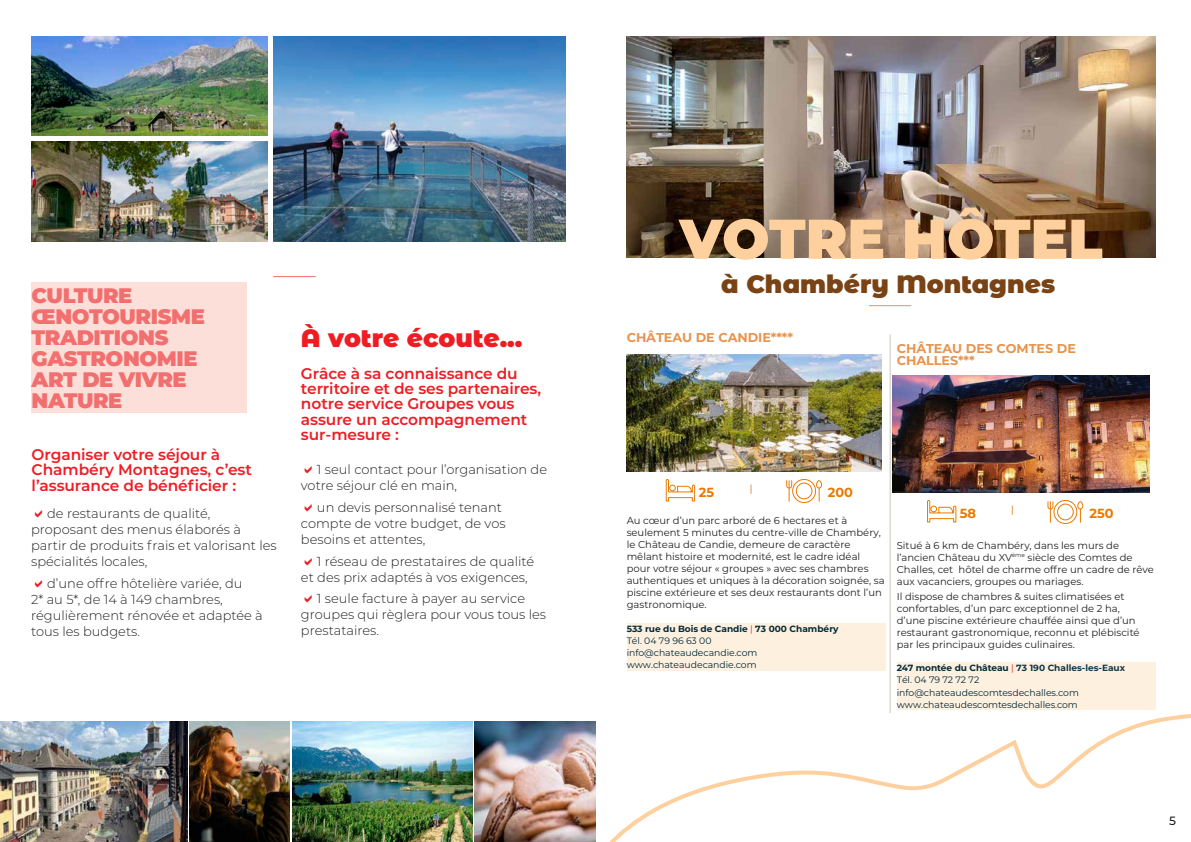
<style>
.page{position:relative;width:1191px;height:842px;background:#fff}
.page>*{position:absolute;margin:0;border:0;box-sizing:border-box;transform-origin:0 0}
.t1{font:900 56px "Montserrat";color:#fdd09e}
.t2{font:900 25px "Montserrat Alternates";color:#7a4315}
.t3{font:900 25px "Montserrat Alternates";color:#ee1d23}
.t4{font:900 21px/21px "Montserrat";letter-spacing:-.02em;color:#f26f6f}
.t5{font:600 15.4px/15.4px "Montserrat";letter-spacing:-.005em;color:#ee1d23}
.t6{font:700 13.2px "Montserrat";color:#e87a00}
.t7{font:300 13px/16px "Montserrat";color:#231f20}
.t8{font:700 12.8px/11.5px "Montserrat";letter-spacing:-.005em;color:#e6944e}
.t9{font:500 12px "Montserrat";color:#231f20}
.t10{font:10px/12px "Montserrat";color:#231f20}
.t11{font:9.3px/12.2px "Montserrat";letter-spacing:-.005em;color:#002a3b}
.t12{font:700 9px "Montserrat";color:#103747}
.t13{font:700 9px "Montserrat";letter-spacing:-.005em;color:#002a3b}
.s1{font-weight:400;color:#ee1d23}
.s2{color:#002a3b}
</style>
<div class="page">
<img style="left:31px;top:36px;width:237px;height:99px">
<img style="left:31px;top:142px;width:237px;height:99px">
<div style="left:32px;top:283px;width:215px;height:25px;background:#fddfd9"></div>
<div style="left:32px;top:304px;width:215px;height:25px;background:#fddfd9"></div>
<div style="left:32px;top:325px;width:215px;height:25px;background:#fddfd9"></div>
<div style="left:32px;top:346px;width:215px;height:25px;background:#fddfd9"></div>
<div style="left:32px;top:367px;width:215px;height:25px;background:#fddfd9"></div>
<div style="left:32px;top:388px;width:215px;height:25px;background:#fddfd9"></div>
<hr style="left:273px;top:276px;width:43px;height:1px;background:#f26f6f">
<img style="left:292px;top:721px;width:180px;height:121px">
<img style="left:0;top:721px;width:187px;height:121px">
<img style="left:189px;top:721px;width:101px;height:121px">
<img style="left:273px;top:36px;width:292px;height:205px">
<img style="left:475px;top:721px;width:100px;height:121px">
<img style="left:626px;top:36px;width:529px;height:222px">
<hr style="left:868px;top:305px;width:43px;height:1px;background:#e6944e">
<hr style="left:890px;top:334px;width:1px;height:379px;background:#ccc8bd">
<img style="left:626px;top:354px;width:255px;height:117px">
<img style="left:892px;top:376px;width:257px;height:117px">
<div style="left:626px;top:623px;width:259px;height:48px;background:#fef0de"></div>
<div style="left:896px;top:662px;width:259px;height:48px;background:#fef0de"></div>
<svg style="left:665px;top:479px;width:30px;height:23px"></svg>
<svg style="left:786px;top:479px;width:36px;height:24px"></svg>
<svg style="left:927px;top:500px;width:30px;height:23px"></svg>
<svg style="left:1047px;top:500px;width:36px;height:24px"></svg>
<svg style="left:575px;top:711px;width:616px;height:131px"></svg>
<h3 class="t4" style="left:32px;top:284px;width:175px">CULTURE<br>ŒNOTOURISME<br>TRADITIONS<br>GASTRONOMIE<br>ART DE VIVRE<br>NATURE</h3>
<h3 class="t5" style="left:32px;top:446px;width:222px">Organiser votre séjour à<br>Chambéry Montagnes, c’est l’assurance de bénéficier :</h3>
<h3 class="t7" style="left:31px;top:505px;width:247px;text-indent:16px">de restaurants de qualité, proposant des menus élaborés à partir de produits frais et valorisant les spécialités locales,</h3>
<h3 class="t7" style="left:31px;top:575px;width:233px;text-indent:16px">d’une offre hôtelière variée, du<br>2* au 5*, de 14 à 149 chambres, régulièrement rénovée et adaptée à tous les budgets.</h3>
<h2 class="t3" style="left:301px;top:319px;width:223px">À votre écoute...</h2>
<h3 class="t5" style="left:301px;top:365px;width:242px">Grâce à sa connaissance du territoire et de ses partenaires, notre service Groupes vous assure un accompagnement sur-mesure :</h3>
<h3 class="t7" style="left:301px;top:461px;width:248px;text-indent:16px">1 seul contact pour l’organisation de votre séjour clé en main,</h3>
<h3 class="t7" style="left:301px;top:499px;width:206px;text-indent:16px">un devis personnalisé tenant compte de votre budget, de vos besoins et attentes,</h3>
<h3 class="t7" style="left:301px;top:552px;width:235px;text-indent:16px">1 réseau de prestataires de qualité et des prix adaptés à vos exigences,</h3>
<h3 class="t7" style="left:301px;top:590px;width:247px;text-indent:16px">1 seule facture à payer au service groupes qui règlera pour vous tous les prestataires.</h3>
<p class="t9" style="left:572px;top:812px;width:10px">4</p>
<h1 class="t1" style="left:679px;top:197px;width:425px">VOTRE HÔTEL</h1>
<h2 class="t2" style="left:721px;top:265px;width:335px">à Chambéry Montagnes</h2>
<p class="t8" style="left:626px;top:331px;width:168px">CHÂTEAU DE CANDIE****</p>
<p class="t8" style="left:896px;top:342px;width:181px">CHÂTEAU DES COMTES DE<br>CHALLES***</p>
<h3 class="t6" style="left:699px;top:483px;width:17px">25</h3>
<h3 class="t6" style="left:827px;top:483px;width:27px">200</h3>
<p class="t10" style="left:626px;top:514px;width:259px">Au cœur d’un parc arboré de 6 hectares et à seulement 5 minutes du centre-ville de Chambéry, le Château de Candie, demeure de caractère mêlant histoire et modernité, est le cadre idéal pour votre séjour « groupes » avec ses chambres authentiques et uniques à la décoration soignée, sa piscine extérieure et ses deux restaurants dont l’un gastronomique.</p>
<p class="t13" style="left:626px;top:622px;width:213px">533 rue du Bois de Candie <span class="s1">|</span> 73 000 Chambéry</p>
<p class="t11" style="left:626px;top:634px;width:132px">Tél. 04 79 96 63 00 info@chateaudecandie.com www.chateaudecandie.com</p>
<h3 class="t6" style="left:959px;top:504px;width:18px">58</h3>
<h3 class="t6" style="left:1089px;top:504px;width:26px">250</h3>
<p class="t10" style="left:896px;top:539px;width:258px">Situé à 6 km de Chambéry, dans les murs de l’ancien Château du XV<sup>ème</sup> siècle des Comtes de Challes, cet hôtel de charme offre un cadre de rêve aux vacanciers, groupes ou mariages.</p>
<p class="t10" style="left:896px;top:590px;width:244px">Il dispose de chambres &amp; suites climatisées et confortables, d’un parc exceptionnel de 2 ha, d’une piscine extérieure chauffée ainsi que d’un restaurant gastronomique, reconnu et plébiscité par les principaux guides culinaires.</p>
<p class="t12" style="left:896px;top:661px;width:230px"><span class="s2">247 montée du Château</span> <span class="s1">|</span> 73 190 Challes-les-Eaux</p>
<p class="t11" style="left:896px;top:674px;width:184px">Tél. 04 79 72 72 72 info@chateaudescomtesdechalles.com www.chateaudescomtesdechalles.com</p>
<p class="t9" style="left:1169px;top:812px;width:8px">5</p>
</div>
